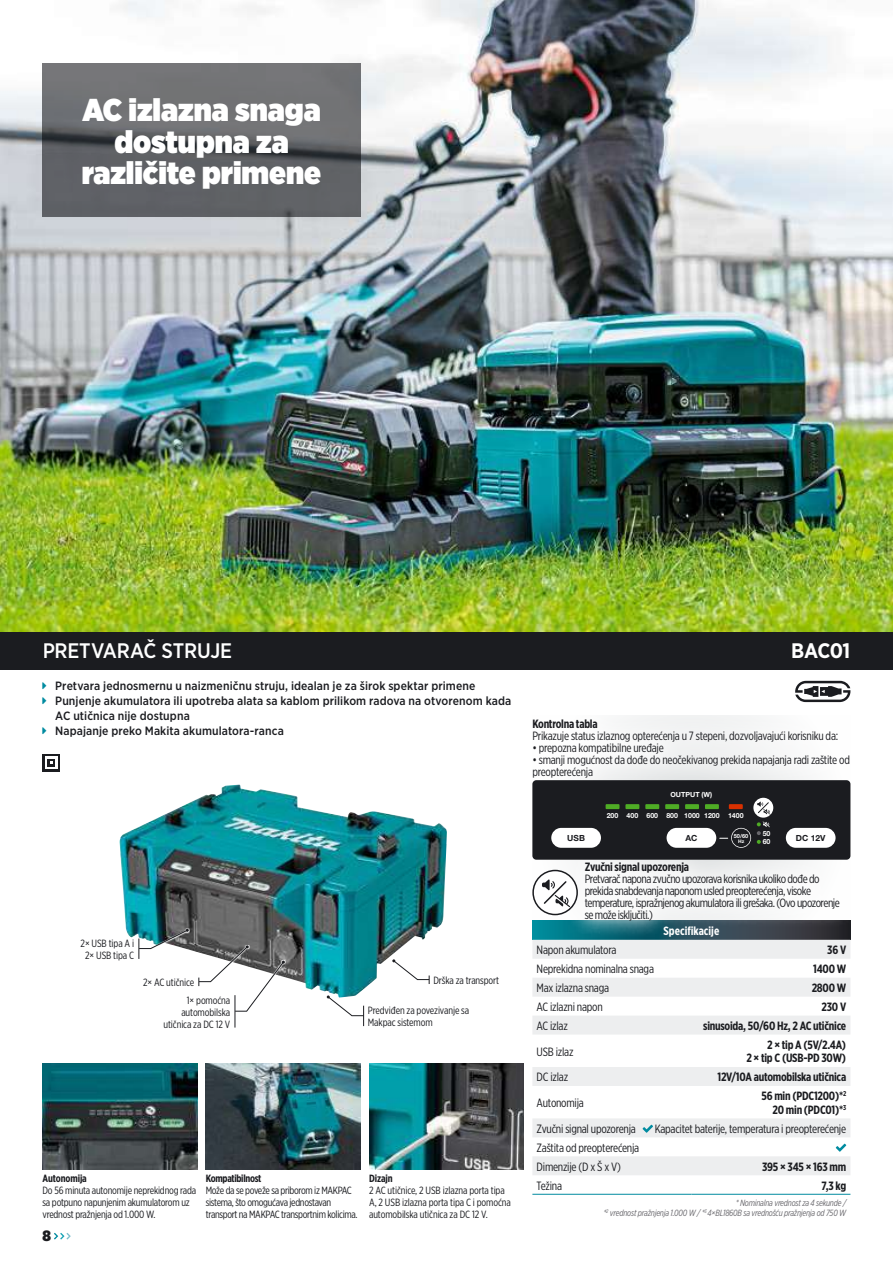
<style>
.page{position:relative;width:893px;height:1263px;background:#fff}
.page>*{position:absolute;margin:0;border:0;box-sizing:border-box;transform-origin:0 0}
.t1{font:900 31.5px/31.5px "Gotham Narrow";color:#fff;text-align:center}
.t2{font:500 21px "Gotham Narrow";letter-spacing:-.01em;color:#fff}
.t3{font:700 21px "Gotham Narrow";letter-spacing:-.025em;color:#fff}
.t4{font:900 15px "Gotham Narrow";color:#1b1c20}
.t5{font:12px/18.9px "Gotham X Narrow";letter-spacing:-.02em;color:#1b1c20}
.t6{font:500 12px/15px "Gotham Narrow";letter-spacing:.01em;color:#1b1c20}
.t7{font:700 12px/13.5px "Gotham X Narrow";letter-spacing:-.02em;color:#1b1c20;text-align:right}
.t8{font:12px/12px "Gotham X Narrow";letter-spacing:-.04em;color:#1b1c20}
.t9{font:700 12px "Gotham X Narrow";color:#fff}
.t10{font:10.5px/12px "Gotham X Narrow";letter-spacing:-.02em;color:#1b1c20}
.t11{font:700 10.5px "Gotham X Narrow";letter-spacing:-.02em;color:#1b1c20}
.t12{font:italic 9px/10.5px "Gotham X Narrow";letter-spacing:-.02em;color:#68676c;text-align:right}
.t13{font:700 8.4px "Helvetica Neue LT Pro";color:#1b1c20}
.t14{font:700 7.05px/8.4px "Helvetica Neue LT Pro";color:#fff}
.t15{font:700 5.55px "Helvetica Neue LT Pro";color:#fff}
.t16{font:700 4.95px "Helvetica Neue LT Pro";color:#fff}
</style>
<div class="page">
<div style="left:0;top:631px;width:893px;height:39px;background:#1b1c20"></div>
<img style="left:0;top:0;width:892px;height:631px">
<img style="left:120px;top:785px;width:327px;height:209px">
<svg style="left:892px;top:158px;width:1px;height:473px"></svg>
<svg style="left:43px;top:64px;width:318px;height:153px;background:#646669"></svg>
<svg style="left:43px;top:754px;width:17px;height:17px"></svg>
<div style="left:45px;top:756px;width:12px;height:13px;background:#fff"></div>
<svg style="left:47px;top:759px;width:8px;height:7px"></svg>
<div style="left:532px;top:921px;width:318px;height:19px;background:#008696"></div>
<svg style="left:532px;top:940px;width:318px;height:235px"></svg>
<hr style="left:532px;top:1194px;width:159px;height:1px;background:#008ba0">
<hr style="left:691px;top:1194px;width:159px;height:1px;background:#008ba0">
<svg style="left:643px;top:1125px;width:10px;height:8px"></svg>
<svg style="left:836px;top:1144px;width:10px;height:8px"></svg>
<svg style="left:795px;top:681px;width:55px;height:18px"></svg>
<div style="left:391px;top:958px;width:39px;height:22px;background:#fff"></div>
<svg style="left:326px;top:994px;width:32px;height:4px"></svg>
<svg style="left:392px;top:959px;width:38px;height:25px"></svg>
<svg style="left:327px;top:995px;width:37px;height:31px"></svg>
<svg style="left:138px;top:928px;width:52px;height:21px"></svg>
<svg style="left:198px;top:944px;width:52px;height:38px"></svg>
<svg style="left:234px;top:960px;width:52px;height:52px"></svg>
<svg style="left:139px;top:929px;width:50px;height:30px"></svg>
<svg style="left:199px;top:945px;width:86px;height:66px"></svg>
<hr style="left:235px;top:995px;width:1px;height:32px;background:#1b1c20">
<img style="left:206px;top:1063px;width:155px;height:106px">
<img style="left:369px;top:1063px;width:155px;height:106px">
<img style="left:43px;top:1063px;width:154px;height:106px">
<div style="left:565px;top:842px;width:295px;height:98px;background:#fff;opacity:.75"></div>
<div style="left:532px;top:780px;width:318px;height:80px;background:#1b1c20;border-radius:4px"></div>
<div style="left:729px;top:804px;width:14px;height:5px;background:#d83000"></div>
<div style="left:705px;top:804px;width:14px;height:5px;background:#4fac25"></div>
<div style="left:685px;top:804px;width:14px;height:5px;background:#4fac25"></div>
<div style="left:665px;top:804px;width:14px;height:5px;background:#4fac25"></div>
<div style="left:645px;top:804px;width:14px;height:5px;background:#4fac25"></div>
<div style="left:625px;top:804px;width:14px;height:5px;background:#4fac25"></div>
<div style="left:606px;top:804px;width:13px;height:5px;background:#4fac25"></div>
<svg style="left:753px;top:798px;width:20px;height:20px"></svg>
<svg style="left:757px;top:802px;width:13px;height:12px"></svg>
<div style="left:551px;top:828px;width:50px;height:20px;background:#fff;border-radius:10px"></div>
<div style="left:667px;top:828px;width:49px;height:20px;background:#fff;border-radius:10px"></div>
<div style="left:786px;top:828px;width:49px;height:20px;background:#fff;border-radius:10px"></div>
<svg style="left:757px;top:821px;width:13px;height:23px"></svg>
<svg style="left:720px;top:828px;width:31px;height:20px"></svg>
<div style="left:533px;top:870px;width:44px;height:44px;background:#fff;border-radius:50%"></div>
<div style="left:532px;top:870px;width:46px;height:45px;border:2px solid #1b1c20;border-radius:50%"></div>
<svg style="left:542px;top:879px;width:28px;height:28px"></svg>
<svg style="left:54px;top:1233px;width:17px;height:6px"></svg>
<h1 class="t1" style="left:82px;top:94px;width:241px">AC izlazna snaga dostupna za različite primene</h1>
<h2 class="t2" style="left:43px;top:637px;width:191px">PRETVARAČ STRUJE</h2>
<h2 class="t3" style="left:791px;top:637px;width:61px">BAC01</h2>
<p class="t6" style="left:55px;top:678px;width:457px">Pretvara jednosmernu u naizmeničnu struju, idealan je za širok spektar primene Punjenje akumulatora ili upotreba alata sa kablom prilikom radova na otvorenom kada AC utičnica nije dostupna<br>Napajanje preko Makita akumulatora-ranca</p>
<p class="t10" style="left:81px;top:937px;width:55px;text-align:center">2× USB tipa A i<br>2× USB tipa C</p>
<p class="t10" style="left:187px;top:973px;width:45px;line-height:17.5px;text-indent:-44px">2× AC utičnice<br>1× pomoćna</p>
<p class="t10" style="left:164px;top:1006px;width:68px;text-align:right">automobilska utičnica za DC 12 V</p>
<p class="t10" style="left:433px;top:974px;width:67px">Drška za transport</p>
<p class="t10" style="left:368px;top:1004px;width:103px">Predviđen za povezivanje sa<br>Makpac sistemom</p>
<p class="t11" style="left:43px;top:1172px;width:46px">Autonomija</p>
<p class="t10" style="left:43px;top:1184px;width:155px">Do 56 minuta autonomije neprekidnog rada sa potpuno napunjenim akumulatorom uz vrednost pražnjenja od 1.000 W.</p>
<h3 class="t4" style="left:43px;top:1225px;width:10px">8</h3>
<p class="t11" style="left:206px;top:1172px;width:57px">Kompatibilnost</p>
<p class="t10" style="left:206px;top:1184px;width:153px">Može da se poveže sa priborom iz MAKPAC sistema, što omogućava jednostavan transport na MAKPAC transportnim kolicima.</p>
<p class="t11" style="left:369px;top:1172px;width:25px">Dizajn</p>
<p class="t10" style="left:369px;top:1184px;width:143px">2 AC utičnice, 2 USB izlazna porta tipa<br>A, 2 USB izlazna porta tipa C i pomoćna automobilska utičnica za DC 12 V.</p>
<p class="t7" style="left:532px;top:717px;width:67px">Kontrolna tabla</p>
<p class="t5" style="left:532px;top:726px;width:307px">Prikazuje status izlaznog opterećenja u 7 stepeni, dozvoljavajući korisniku da:</p>
<p class="t5" style="left:532px;top:738px;width:133px">• prepozna kompatibilne uređaje</p>
<p class="t5" style="left:532px;top:753px;width:319px;line-height:12px">• smanji mogućnost da dođe do neočekivanog prekida napajanja radi zaštite od preopterećenja</p>
<p class="t14" style="left:670px;top:790px;width:43px">OUTPUT (W)</p>
<p class="t14" style="left:607px;top:811px;width:115px">200 400 600 800 1000 1200</p>
<p class="t14" style="left:728px;top:811px;width:17px">1400</p>
<p class="t14" style="left:763px;top:829px;width:9px">50<br>60</p>
<p class="t15" style="left:734px;top:833px;width:16px">50/60</p>
<p class="t16" style="left:738px;top:838px;width:8px">Hz</p>
<p class="t13" style="left:567px;top:833px;width:19px">USB</p>
<p class="t13" style="left:685px;top:833px;width:13px">AC</p>
<p class="t13" style="left:796px;top:833px;width:31px">DC 12V</p>
<p class="t7" style="left:585px;top:860px;width:106px">Zvučni signal upozorenja</p>
<p class="t8" style="left:585px;top:872px;width:257px">Pretvarač napona zvučno upozorava korisnika ukoliko dođe do prekida snabdevanja naponom usled preopterećenja, visoke temperature, ispražnjenog akumulatora ili grešaka. (Ovo upozorenje se može isključiti.)</p>
<p class="t9" style="left:663px;top:923px;width:57px">Specifikacije</p>
<p class="t5" style="left:537px;top:940px;width:81px">Napon akumulatora</p>
<p class="t7" style="left:827px;top:943px;width:20px">36 V</p>
<p class="t5" style="left:537px;top:959px;width:119px">Neprekidna nominalna snaga</p>
<p class="t7" style="left:813px;top:962px;width:35px">1400 W</p>
<p class="t5" style="left:537px;top:978px;width:74px">Max izlazna snaga</p>
<p class="t7" style="left:812px;top:981px;width:36px">2800 W</p>
<p class="t5" style="left:537px;top:997px;width:68px">AC izlazni napon</p>
<p class="t7" style="left:821px;top:1000px;width:26px">230 V</p>
<p class="t5" style="left:537px;top:1016px;width:33px">AC izlaz</p>
<p class="t7" style="left:703px;top:1019px;width:145px">sinusoida, 50/60 Hz, 2 AC utičnice</p>
<p class="t5" style="left:537px;top:1042px;width:38px">USB izlaz</p>
<p class="t7" style="left:746px;top:1038px;width:101px">2 × tip A (5V/2.4A)<br>2 × tip C (USB-PD 30W)</p>
<p class="t5" style="left:537px;top:1067px;width:33px">DC izlaz</p>
<p class="t7" style="left:717px;top:1070px;width:130px">12V/10A automobilska utičnica</p>
<p class="t5" style="left:537px;top:1093px;width:49px">Autonomija</p>
<p class="t7" style="left:761px;top:1089px;width:86px">56 min (PDC1200)*<sup>2<br></sup>20 min (PDC01)*<sup>3</sup></p>
<p class="t5" style="left:537px;top:1119px;width:101px">Zvučni signal upozorenja</p>
<p class="t5" style="left:655px;top:1119px;width:193px">Kapacitet baterije, temperatura i preopterećenje</p>
<p class="t5" style="left:537px;top:1138px;width:104px">Zaštita od preopterećenja<br>Dimenzije (D x Š x V)</p>
<p class="t7" style="left:762px;top:1159px;width:85px">395 × 345 × 163 mm</p>
<p class="t5" style="left:537px;top:1176px;width:27px">Težina</p>
<p class="t7" style="left:821px;top:1178px;width:26px">7,3 kg</p>
<p class="t12" style="left:603px;top:1197px;width:244px">* Nominalna vrednost za 4 sekunde /<br>*<sup>2</sup> vrednost pražnjenja 1.000 W / *<sup>3</sup> 4×BL1860B sa vrednošću pražnjenja od 750 W</p>
</div>
